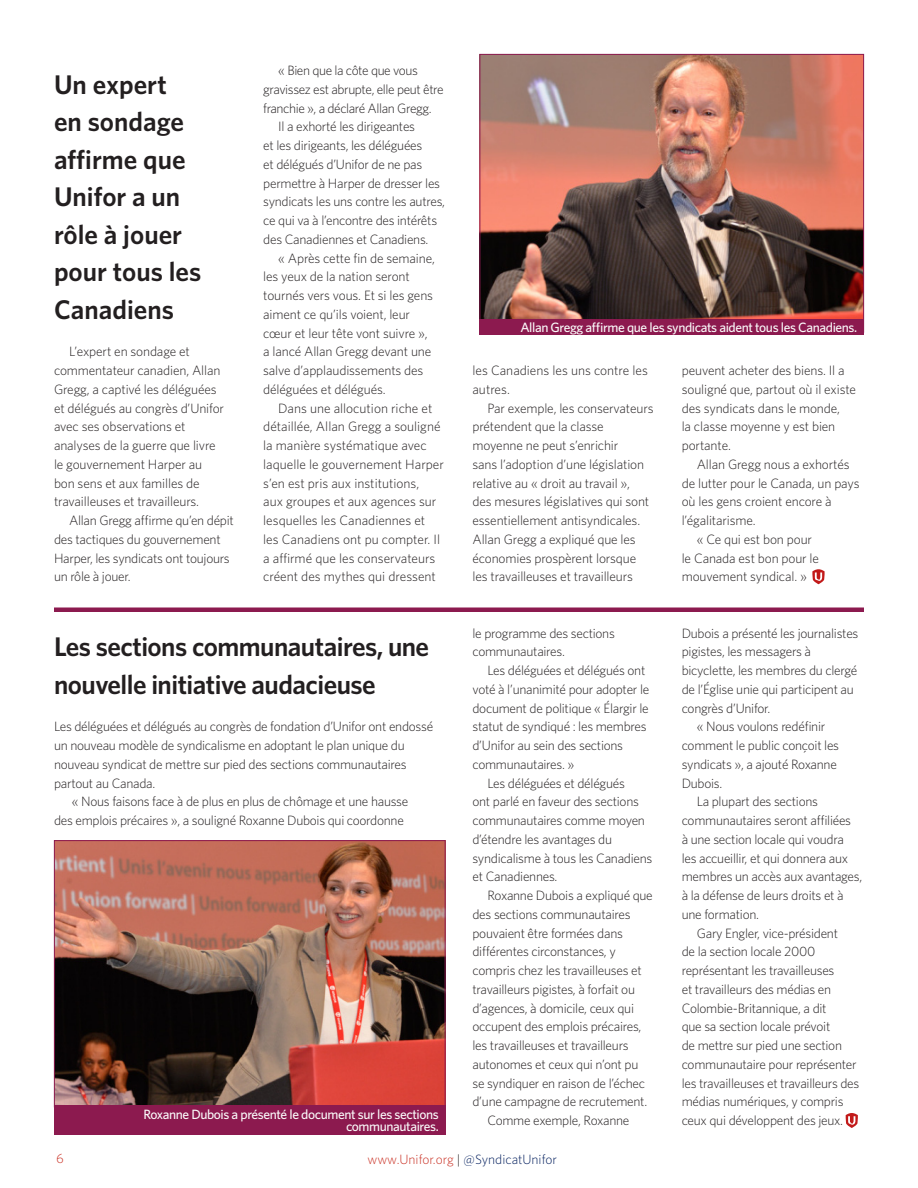
<style>
.page{position:relative;width:918px;height:1188px;background:#fff}
.page>*{position:absolute;margin:0;border:0;box-sizing:border-box;transform-origin:0 0}
.Feature_HED{font:600 27px/37.5px "Whitney";color:#231f20}
.Feature_HED-2{font:600 27px/37.5px "Whitney";letter-spacing:-.02em;color:#231f20}
.Body_Copy_Indent{font:300 13.5px/18.8px "Whitney";letter-spacing:-.02em;color:#231f20}
.Body_Copy_Indent-2{font:300 13.5px/18.8px "Whitney";color:#231f20}
.Body_Copy_No_Indent{font:300 13.5px/18.8px "Whitney";letter-spacing:-.02em;color:#231f20}
.Cutline{font:500 13.5px/12px "Whitney";letter-spacing:-.03em;color:#fafafa;text-align:right}
.t1{font:300 13.5px "Whitney";color:#072260}
.t2{font:300 13.5px "Whitney";color:#ca3327}
.s1{color:#ca3327}
.s2{color:#231f20}
</style>
<div class="page">
<svg style="left:846px;top:1113px;width:12px;height:15px"></svg>
<img style="left:482px;top:56px;width:380px;height:263px">
<div style="left:480px;top:319px;width:384px;height:15px;background:#8c1a4f"></div>
<svg style="left:812px;top:569px;width:13px;height:15px"></svg>
<hr style="left:54px;top:608px;width:810px;height:4px;background:#8c1a4f">
<img style="left:56px;top:842px;width:388px;height:263px">
<div style="left:54px;top:1105px;width:392px;height:30px;background:#8c1a4f"></div>
<p class="Feature_HED" style="left:54px;top:65px;width:149px">Un expert en sondage affirme que<br>Unifor a un rôle à jouer pour tous les<br>Canadiens</p>
<p class="Body_Copy_Indent" style="left:54px;top:342px;width:172px;text-indent:15px">L’expert en sondage et commentateur canadien, Allan<br>Gregg, a captivé les déléguées et délégués au congrès d’Unifor avec ses observations et analyses de la guerre que livre le gouvernement Harper au bon sens et aux familles de travailleuses et travailleurs.</p>
<p class="Body_Copy_Indent" style="left:54px;top:511px;width:181px;text-indent:15px">Allan Gregg affirme qu’en dépit des tactiques du gouvernement<br>Harper, les syndicats ont toujours un rôle à jouer.</p>
<p class="Body_Copy_Indent" style="left:263px;top:61px;width:182px;text-indent:15px">« Bien que la côte que vous gravissez est abrupte, elle peut être franchie », a déclaré Allan Gregg.</p>
<p class="Body_Copy_Indent" style="left:263px;top:117px;width:183px;text-indent:15px">Il a exhorté les dirigeantes<br>et les dirigeants, les déléguées<br>et délégués d’Unifor de ne pas permettre à Harper de dresser les syndicats les uns contre les autres, ce qui va à l’encontre des intérêts des Canadiennes et Canadiens.</p>
<p class="Body_Copy_Indent" style="left:263px;top:248px;width:173px;text-indent:15px">« Après cette fin de semaine, les yeux de la nation seront tournés vers vous. Et si les gens aiment ce qu’ils voient, leur cœur et leur tête vont suivre », a lancé Allan Gregg devant une salve d’applaudissements des déléguées et délégués.</p>
<p class="Body_Copy_Indent-2" style="left:263px;top:398px;width:182px;text-indent:15px">Dans une allocution riche et détaillée, Allan Gregg a souligné la manière systématique avec laquelle le gouvernement Harper s’en est pris aux institutions,<br>aux groupes et aux agences sur lesquelles les Canadiennes et les Canadiens ont pu compter. Il a affirmé que les conservateurs créent des mythes qui dressent</p>
<p class="Feature_HED-2" style="left:54px;top:628px;width:377px">Les sections communautaires, une nouvelle initiative audacieuse</p>
<p class="Body_Copy_No_Indent" style="left:54px;top:717px;width:381px">Les déléguées et délégués au congrès de fondation d’Unifor ont endossé un nouveau modèle de syndicalisme en adoptant le plan unique du nouveau syndicat de mettre sur pied des sections communautaires partout au Canada.</p>
<p class="Body_Copy_Indent" style="left:54px;top:792px;width:356px;text-indent:18px">« Nous faisons face à de plus en plus de chômage et une hausse des emplois précaires », a souligné Roxanne Dubois qui coordonne</p>
<p class="Cutline" style="left:143px;top:1108px;width:297px">Roxanne Dubois a présenté le document sur les sections communautaires.</p>
<p class="Cutline" style="left:520px;top:321px;width:338px">Allan Gregg affirme que les syndicats aident tous les Canadiens.</p>
<p class="Body_Copy_Indent" style="left:682px;top:361px;width:176px">peuvent acheter des biens. Il a souligné que, partout où il existe des syndicats dans le monde,<br>la classe moyenne y est bien portante.</p>
<p class="Body_Copy_Indent" style="left:682px;top:454px;width:179px;text-indent:15px">Allan Gregg nous a exhortés de lutter pour le Canada, un pays où les gens croient encore à l’égalitarisme.</p>
<p class="Body_Copy_Indent" style="left:682px;top:529px;width:139px;text-indent:15px">« Ce qui est bon pour le Canada est bon pour le mouvement syndical. »</p>
<p class="Body_Copy_Indent-2" style="left:472px;top:361px;width:177px">les Canadiens les uns contre les autres.</p>
<p class="Body_Copy_Indent" style="left:472px;top:398px;width:183px;text-indent:15px">Par exemple, les conservateurs prétendent que la classe moyenne ne peut s’enrichir<br>sans l’adoption d’une législation relative au « droit au travail »,<br>des mesures législatives qui sont essentiellement antisyndicales.<br>Allan Gregg a expliqué que les économies prospèrent lorsque les travailleuses et travailleurs</p>
<p class="Body_Copy_Indent" style="left:472px;top:623px;width:144px">le programme des sections communautaires.</p>
<p class="Body_Copy_Indent" style="left:472px;top:661px;width:178px;text-indent:15px">Les déléguées et délégués ont voté à l’unanimité pour adopter le document de politique « Élargir le statut de syndiqué : les membres d’Unifor au sein des sections communautaires. »</p>
<p class="Body_Copy_Indent" style="left:472px;top:773px;width:181px;text-indent:15px">Les déléguées et délégués<br>ont parlé en faveur des sections communautaires comme moyen d’étendre les avantages du syndicalisme à tous les Canadiens et Canadiennes.</p>
<p class="Body_Copy_Indent" style="left:472px;top:886px;width:182px;text-indent:15px">Roxanne Dubois a expliqué que des sections communautaires pouvaient être formées dans différentes circonstances, y compris chez les travailleuses et travailleurs pigistes, à forfait ou d’agences, à domicile, ceux qui occupent des emplois précaires, les travailleuses et travailleurs autonomes et ceux qui n’ont pu se syndiquer en raison de l’échec d’une campagne de recrutement.</p>
<p class="Body_Copy_Indent" style="left:488px;top:1111px;width:143px">Comme exemple, Roxanne</p>
<p class="Body_Copy_Indent" style="left:682px;top:623px;width:178px">Dubois a présenté les journalistes pigistes, les messagers à bicyclette, les membres du clergé de l’Église unie qui participent au congrès d’Unifor.</p>
<p class="Body_Copy_Indent" style="left:682px;top:717px;width:159px;text-indent:15px">« Nous voulons redéfinir comment le public conçoit les syndicats », a ajouté Roxanne<br>Dubois.</p>
<p class="Body_Copy_Indent" style="left:682px;top:792px;width:182px;text-indent:15px">La plupart des sections communautaires seront affiliées<br>à une section locale qui voudra<br>les accueillir, et qui donnera aux membres un accès aux avantages, à la défense de leurs droits et à une formation.</p>
<p class="Body_Copy_Indent" style="left:682px;top:923px;width:179px;text-indent:15px">Gary Engler, vice-président<br>de la section locale 2000 représentant les travailleuses<br>et travailleurs des médias en<br>Colombie-Britannique, a dit<br>que sa section locale prévoit<br>de mettre sur pied une section communautaire pour représenter les travailleuses et travailleurs des médias numériques, y compris ceux qui développent des jeux.</p>
<p class="t2" style="left:56px;top:1149px;width:9px">6</p>
<p class="t1" style="left:368px;top:1151px;width:191px"><span class="s1">www.Unifor.org</span> <span class="s2">|</span> @SyndicatUnifor</p>
</div>
